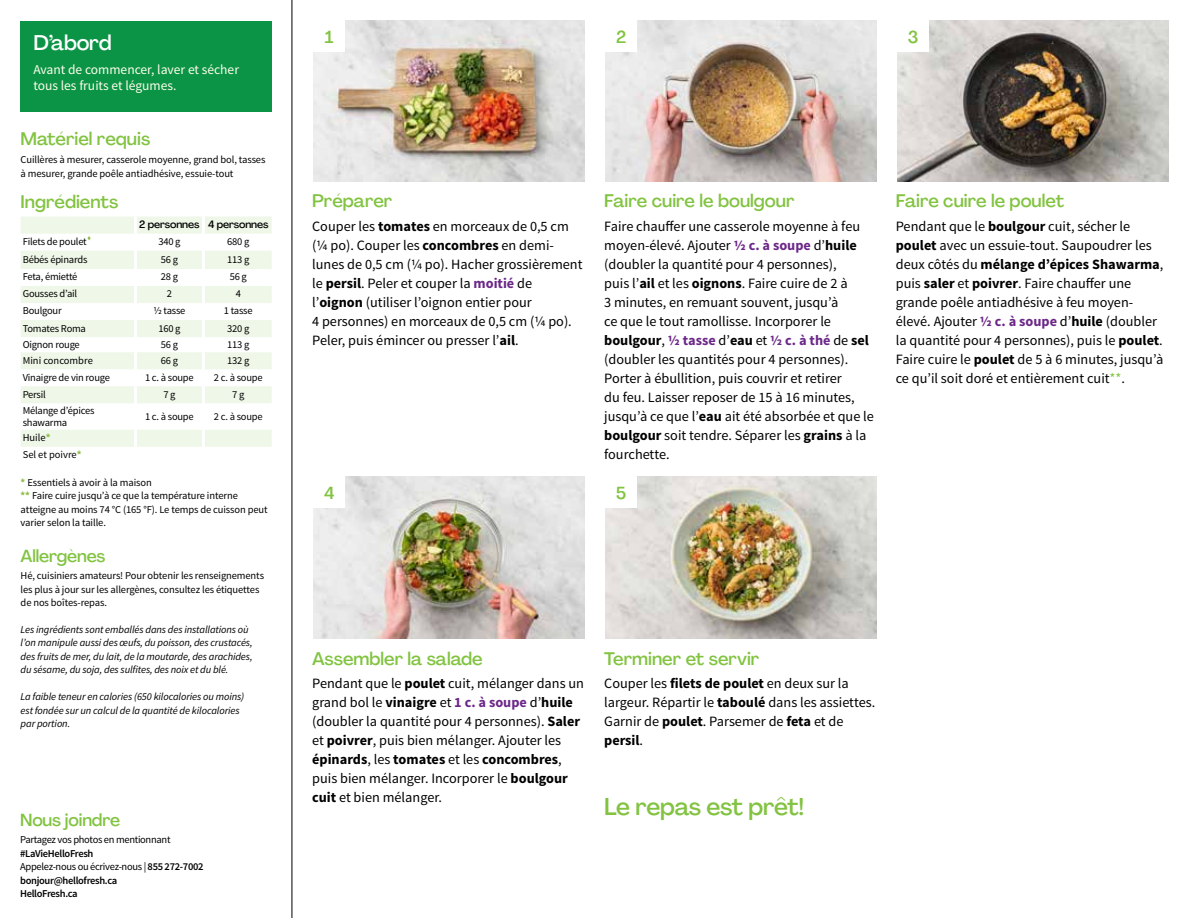
<style>
.page{position:relative;width:1188px;height:918px;background:#fff}
.page>*{position:absolute;margin:0;border:0;box-sizing:border-box;transform-origin:0 0}
.t1{font:500 24px "Agrandir";letter-spacing:-.02em;color:#82c341}
.t2{font:500 21px "Agrandir";letter-spacing:-.01em;color:#fff}
.t3{font:500 18px "Agrandir";color:#82c341}
.t4{font:500 17.25px "Agrandir";letter-spacing:-.01em;color:#82c341}
.t5{font:14.25px/19px "Source Sans Pro";color:#000}
.t6{font:13.5px/16.2px "Source Sans Pro";color:#fffdec}
.t7{font:10.5px/13.5px "Source Sans Pro";letter-spacing:-.01em;color:#000}
.t8{font:italic 10.5px/13.5px "Source Sans Pro";letter-spacing:-.01em;color:#000}
.t9{font:600 10.5px/13.5px "Source Sans Pro";letter-spacing:-.03em;color:#000}
.t10{font:10.5px "Source Sans Pro";letter-spacing:-.03em;color:#000}
.t11{font:500 10.5px "Agrandir";letter-spacing:-.01em;color:#000}
.s1{font-weight:700;color:#8cba42}
.s2{font-weight:400}
.s3{font-weight:700}
.s4{font-weight:700;color:#6c2888}
.s5{color:#82c341}
</style>
<div class="page">
<hr style="left:292px;top:0;width:1px;height:918px;background:#000">
<svg style="left:21px;top:217px;width:251px;height:230px;fill:#eff7e8"></svg>
<hr style="left:134px;top:217px;width:3px;height:17px;background:#fff">
<hr style="left:202px;top:217px;width:3px;height:17px;background:#fff">
<hr style="left:134px;top:234px;width:3px;height:17px;background:#fff">
<hr style="left:202px;top:234px;width:3px;height:17px;background:#fff">
<hr style="left:134px;top:251px;width:3px;height:18px;background:#fff">
<hr style="left:202px;top:251px;width:3px;height:18px;background:#fff">
<hr style="left:134px;top:269px;width:3px;height:17px;background:#fff">
<hr style="left:202px;top:269px;width:3px;height:17px;background:#fff">
<hr style="left:134px;top:286px;width:3px;height:17px;background:#fff">
<hr style="left:202px;top:286px;width:3px;height:17px;background:#fff">
<hr style="left:134px;top:303px;width:3px;height:17px;background:#fff">
<hr style="left:202px;top:303px;width:3px;height:17px;background:#fff">
<hr style="left:134px;top:320px;width:3px;height:17px;background:#fff">
<hr style="left:202px;top:320px;width:3px;height:17px;background:#fff">
<hr style="left:134px;top:337px;width:3px;height:15px;background:#fff">
<hr style="left:202px;top:337px;width:3px;height:15px;background:#fff">
<hr style="left:134px;top:352px;width:3px;height:17px;background:#fff">
<hr style="left:202px;top:352px;width:3px;height:17px;background:#fff">
<hr style="left:134px;top:369px;width:3px;height:17px;background:#fff">
<hr style="left:202px;top:369px;width:3px;height:17px;background:#fff">
<hr style="left:134px;top:386px;width:3px;height:17px;background:#fff">
<hr style="left:202px;top:386px;width:3px;height:17px;background:#fff">
<hr style="left:134px;top:403px;width:3px;height:27px;background:#fff">
<hr style="left:202px;top:403px;width:3px;height:27px;background:#fff">
<hr style="left:134px;top:430px;width:3px;height:17px;background:#fff">
<hr style="left:202px;top:430px;width:3px;height:17px;background:#fff">
<div style="left:21px;top:21px;width:251px;height:91px;background:#0b9446"></div>
<img style="left:313px;top:476px;width:272px;height:162px">
<div style="left:313px;top:476px;width:32px;height:32px;background:#fff"></div>
<img style="left:605px;top:476px;width:272px;height:162px">
<div style="left:605px;top:476px;width:32px;height:32px;background:#fff"></div>
<img style="left:313px;top:20px;width:272px;height:161px">
<div style="left:313px;top:20px;width:32px;height:32px;background:#fff"></div>
<img style="left:605px;top:20px;width:272px;height:161px">
<div style="left:605px;top:20px;width:32px;height:32px;background:#fff"></div>
<img style="left:897px;top:20px;width:272px;height:161px">
<div style="left:897px;top:20px;width:32px;height:32px;background:#fff"></div>
<svg style="left:88px;top:236px;width:3px;height:4px"></svg>
<h2 class="t2" style="left:33px;top:29px;width:80px">D’abord</h2>
<p class="t6" style="left:33px;top:62px;width:207px">Avant de commencer, laver et sécher tous les fruits et légumes.</p>
<p class="t3" style="left:21px;top:128px;width:131px">Matériel requis</p>
<p class="t7" style="left:21px;top:153px;width:246px">Cuillères à mesurer, casserole moyenne, grand bol, tasses à mesurer, grande poêle antiadhésive, essuie-tout</p>
<p class="t3" style="left:21px;top:191px;width:99px">Ingrédients</p>
<p class="t11" style="left:139px;top:218px;width:131px">2 personnes 4 personnes</p>
<p class="t7" style="left:23px;top:235px;width:66px">Filets de poulet</p>
<p class="t7" style="left:158px;top:235px;width:24px">340 g</p>
<p class="t7" style="left:227px;top:235px;width:24px">680 g</p>
<p class="t7" style="left:23px;top:253px;width:66px">Bébés épinards</p>
<p class="t7" style="left:161px;top:253px;width:19px">56 g</p>
<p class="t7" style="left:227px;top:253px;width:24px">113 g</p>
<p class="t10" style="left:23px;top:270px;width:56px">Feta, émietté</p>
<p class="t7" style="left:161px;top:270px;width:19px">28 g</p>
<p class="t7" style="left:230px;top:270px;width:19px">56 g</p>
<p class="t7" style="left:23px;top:287px;width:56px">Gousses d’ail</p>
<p class="t7" style="left:167px;top:287px;width:7px">2</p>
<p class="t7" style="left:236px;top:287px;width:7px">4</p>
<p class="t7" style="left:23px;top:304px;width:40px">Boulgour</p>
<p class="t7" style="left:153px;top:304px;width:34px">½ tasse</p>
<p class="t7" style="left:224px;top:304px;width:30px">1 tasse</p>
<p class="t7" style="left:23px;top:321px;width:65px">Tomates Roma</p>
<p class="t7" style="left:158px;top:321px;width:24px">160 g</p>
<p class="t7" style="left:227px;top:321px;width:24px">320 g</p>
<p class="t7" style="left:23px;top:338px;width:59px">Oignon rouge</p>
<p class="t7" style="left:161px;top:338px;width:19px">56 g</p>
<p class="t7" style="left:227px;top:338px;width:24px">113 g</p>
<p class="t7" style="left:23px;top:354px;width:72px">Mini concombre</p>
<p class="t7" style="left:161px;top:354px;width:19px">66 g</p>
<p class="t7" style="left:227px;top:354px;width:24px">132 g</p>
<p class="t7" style="left:23px;top:371px;width:89px">Vinaigre de vin rouge</p>
<p class="t7" style="left:145px;top:371px;width:50px">1 c. à soupe</p>
<p class="t7" style="left:214px;top:371px;width:50px">2 c. à soupe</p>
<p class="t7" style="left:23px;top:388px;width:25px">Persil</p>
<p class="t7" style="left:163px;top:388px;width:14px">7 g</p>
<p class="t7" style="left:232px;top:388px;width:14px">7 g</p>
<p class="t7" style="left:23px;top:404px;width:73px;line-height:12px">Mélange d’épices shawarma</p>
<p class="t7" style="left:145px;top:409px;width:50px">1 c. à soupe</p>
<p class="t7" style="left:214px;top:409px;width:50px">2 c. à soupe</p>
<p class="t7" style="left:23px;top:430px;width:60px;line-height:17px">Huile<span class="s1">*<br></span>Sel et poivre<span class="s1">*</span></p>
<p class="t7" style="left:21px;top:476px;width:249px"><span class="s1">*</span> Essentiels à avoir à la maison<br><span class="s1">**</span> Faire cuire jusqu’à ce que la température interne atteigne au moins 74 °C (165 °F). Le temps de cuisson peut varier selon la taille.</p>
<p class="t4" style="left:21px;top:545px;width:86px">Allergènes</p>
<p class="t7" style="left:21px;top:569px;width:245px">Hé, cuisiniers amateurs! Pour obtenir les renseignements les plus à jour sur les allergènes, consultez les étiquettes de nos boîtes-repas.</p>
<p class="t8" style="left:21px;top:623px;width:234px">Les ingrédients sont emballés dans des installations où l’on manipule aussi des œufs, du poisson, des crustacés, des fruits de mer, du lait, de la moutarde, des arachides, du sésame, du soja, des sulfites, des noix et du blé.</p>
<p class="t8" style="left:21px;top:690px;width:225px">La faible teneur en calories (650 kilocalories ou moins) est fondée sur un calcul de la quantité de kilocalories par portion.</p>
<p class="t4" style="left:20px;top:809px;width:102px">Nous joindre</p>
<p class="t10" style="left:20px;top:833px;width:152px">Partagez vos photos en mentionnant</p>
<p class="t9" style="left:20px;top:847px;width:185px">#LaVieHelloFresh<br><span class="s2">Appelez-nous ou écrivez-nous |</span> 855 272-7002 bonjour@hellofresh.ca<br>HelloFresh.ca</p>
<p class="t4" style="left:325px;top:26px;width:10px">1</p>
<p class="t4" style="left:616px;top:26px;width:12px">2</p>
<p class="t4" style="left:908px;top:26px;width:12px">3</p>
<p class="t3" style="left:312px;top:190px;width:82px">Préparer</p>
<p class="t5" style="left:312px;top:217px;width:272px">Couper les <span class="s3">tomates</span> en morceaux de 0,5 cm (¼ po). Couper les <span class="s3">concombres</span> en demi&shy;lunes de 0,5 cm (¼ po). Hacher grossièrement le <span class="s3">persil</span>. Peler et couper la <span class="s4">moitié</span> de l’<span class="s3">oignon</span> (utiliser l’oignon entier pour<br>4 personnes) en morceaux de 0,5 cm (¼ po).<br>Peler, puis émincer ou presser l’<span class="s3">ail</span>.</p>
<p class="t3" style="left:604px;top:190px;width:192px">Faire cuire le boulgour</p>
<p class="t5" style="left:604px;top:217px;width:271px">Faire chauffer une casserole moyenne à feu moyen-élevé. Ajouter <span class="s4">½ c. à soupe</span> d’<span class="s3">huile </span>(doubler la quantité pour 4 personnes),<br>puis l’<span class="s3">ail</span> et les <span class="s3">oignons</span>. Faire cuire de 2 à<br>3 minutes, en remuant souvent, jusqu’à<br>ce que le tout ramollisse. Incorporer le <span class="s3">boulgour</span>, <span class="s4">½ tasse</span> d’<span class="s3">eau</span> et <span class="s4">½ c. à thé</span> de <span class="s3">sel </span>(doubler les quantités pour 4 personnes).<br>Porter à ébullition, puis couvrir et retirer<br>du feu. Laisser reposer de 15 à 16 minutes, jusqu’à ce que l’<span class="s3">eau</span> ait été absorbée et que le <span class="s3">boulgour</span> soit tendre. Séparer les <span class="s3">grains</span> à la fourchette.</p>
<p class="t4" style="left:324px;top:482px;width:12px">4</p>
<p class="t4" style="left:616px;top:482px;width:12px">5</p>
<p class="t3" style="left:896px;top:190px;width:170px">Faire cuire le poulet</p>
<p class="t5" style="left:896px;top:217px;width:269px">Pendant que le <span class="s3">boulgour</span> cuit, sécher le <span class="s3">poulet</span> avec un essuie-tout. Saupoudrer les deux côtés du <span class="s3">mélange d’épices Shawarma</span>, puis <span class="s3">saler</span> et <span class="s3">poivrer</span>. Faire chauffer une grande poêle antiadhésive à feu moyen&shy;élevé. Ajouter <span class="s4">½ c. à soupe</span> d’<span class="s3">huile</span> (doubler la quantité pour 4 personnes), puis le <span class="s3">poulet</span>.<br>Faire cuire le <span class="s3">poulet</span> de 5 à 6 minutes, jusqu’à ce qu’il soit doré et entièrement cuit<span class="s5">**</span>.</p>
<p class="t3" style="left:312px;top:647px;width:172px">Assembler la salade</p>
<p class="t5" style="left:312px;top:674px;width:273px">Pendant que le <span class="s3">poulet</span> cuit, mélanger dans un grand bol le <span class="s3">vinaigre</span> et <span class="s4">1 c. à soupe</span> d’<span class="s3">huile </span>(doubler la quantité pour 4 personnes). <span class="s3">Saler </span>et <span class="s3">poivrer</span>, puis bien mélanger. Ajouter les <span class="s3">épinards</span>, les <span class="s3">tomates</span> et les <span class="s3">concombres</span>, puis bien mélanger. Incorporer le <span class="s3">boulgour cuit</span> et bien mélanger.</p>
<p class="t3" style="left:604px;top:647px;width:157px">Terminer et servir</p>
<p class="t5" style="left:604px;top:674px;width:273px">Couper les <span class="s3">filets de poulet</span> en deux sur la largeur. Répartir le <span class="s3">taboulé</span> dans les assiettes.<br>Garnir de <span class="s3">poulet</span>. Parsemer de <span class="s3">feta</span> et de <span class="s3">persil</span>.</p>
<h1 class="t1" style="left:604px;top:791px;width:202px">Le repas est prêt!</h1>
</div>
